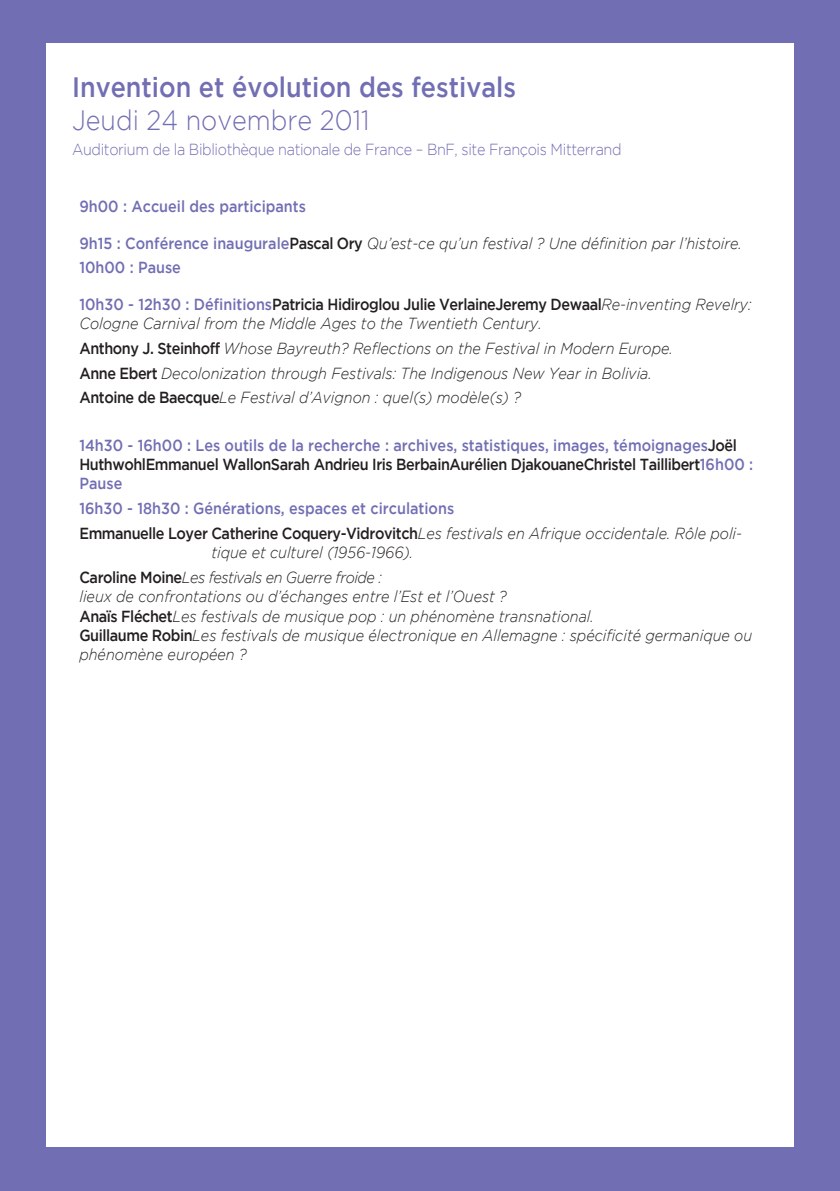
<style>
.page{position:relative;width:840px;height:1191px;background:#fff}
.page>*{position:absolute;margin:0;border:0;box-sizing:border-box;transform-origin:0 0}
.t1{font:500 28px "Gotham";color:#716eb3;scale:.9 1}
.t2{font:300 28px "Gotham";color:#716eb3;scale:.9 1}
.t3{font:italic 300 16px/19.2px "Gotham";color:#231f20;scale:.9 1}
.t4{font:500 16px/19.2px "Gotham";letter-spacing:-.03em;color:#716eb3;scale:.9 1}
.t5{font:500 16px "Gotham";color:#716eb3;scale:.9 1}
.t6{font:300 16px "Gotham";letter-spacing:-.025em;color:#716eb3;scale:.9 1}
.s1{font-weight:500;font-style:normal;color:#716eb3}
.s2{font-weight:500;font-style:normal}
.s3{color:#231f20}
</style>
<div class="page">
<div style="left:0;top:0;width:839px;height:1191px;background:#716eb3"></div>
<div style="left:46px;top:44px;width:747px;height:1103px;background:#fff"></div>
<p class="t1" style="left:72px;top:71px;width:494px">Invention et évolution des festivals</p>
<p class="t2" style="left:72px;top:105px;width:332px">Jeudi 24 novembre 2011</p>
<p class="t6" style="left:72px;top:141px;width:611px">Auditorium de la Bibliothèque nationale de France – BnF, site François Mitterrand</p>
<p class="t5" style="left:79px;top:197px;width:253px">9h00 : Accueil des participants</p>
<p class="t3" style="left:79px;top:233px;width:737px"><span class="s1">9h15 : Conférence inaugurale</span><span class="s2">Pascal Ory</span> Qu’est-ce qu’un festival ? Une définition par l’histoire.</p>
<p class="t5" style="left:79px;top:259px;width:114px">10h00 : Pause</p>
<p class="t3" style="left:79px;top:294px;width:748px"><span class="s1">10h30 - 12h30 : Définitions</span><span class="s2">Patricia Hidiroglou Julie VerlaineJeremy Dewaal</span>Re-inventing Revelry:<br>Cologne Carnival from the Middle Ages to the Twentieth Century.</p>
<p class="t3" style="left:79px;top:338px;width:660px"><span class="s2">Anthony J. Steinhoff</span> Whose Bayreuth? Reflections on the Festival in Modern Europe.</p>
<p class="t3" style="left:79px;top:363px;width:637px"><span class="s2">Anne Ebert</span> Decolonization through Festivals: The Indigenous New Year in Bolivia.</p>
<p class="t3" style="left:79px;top:388px;width:492px"><span class="s2">Antoine de Baecque</span>Le Festival d’Avignon : quel(s) modèle(s) ?</p>
<p class="t4" style="left:79px;top:435px;width:749px">14h30 - 16h00 : Les outils de la recherche : archives, statistiques, images, témoignages<span class="s3">Joël<br>HuthwohlEmmanuel WallonSarah Andrieu Iris BerbainAurélien DjakouaneChristel Taillibert</span>16h00 :<br>Pause</p>
<p class="t5" style="left:79px;top:499px;width:417px">16h30 - 18h30 : Générations, espaces et circulations</p>
<p class="t3" style="left:211px;top:524px;width:591px;text-indent:-132px"><span class="s2">Emmanuelle Loyer Catherine Coquery-Vidrovitch</span>Les festivals en Afrique occidentale. Rôle poli&shy;tique et culturel (1956-1966).</p>
<p class="t3" style="left:79px;top:568px;width:476px"><span class="s2">Caroline Moine</span>Les festivals en Guerre froide :<br>lieux de confrontations ou d’échanges entre l’Est et l’Ouest ?</p>
<p class="t3" style="left:79px;top:606px;width:572px"><span class="s2">Anaïs Fléchet</span>Les festivals de musique pop : un phénomène transnational.</p>
<p class="t3" style="left:79px;top:625px;width:748px"><span class="s2">Guillaume Robin</span>Les festivals de musique électronique en Allemagne : spécificité germanique ou phénomène européen ?</p>
</div>
